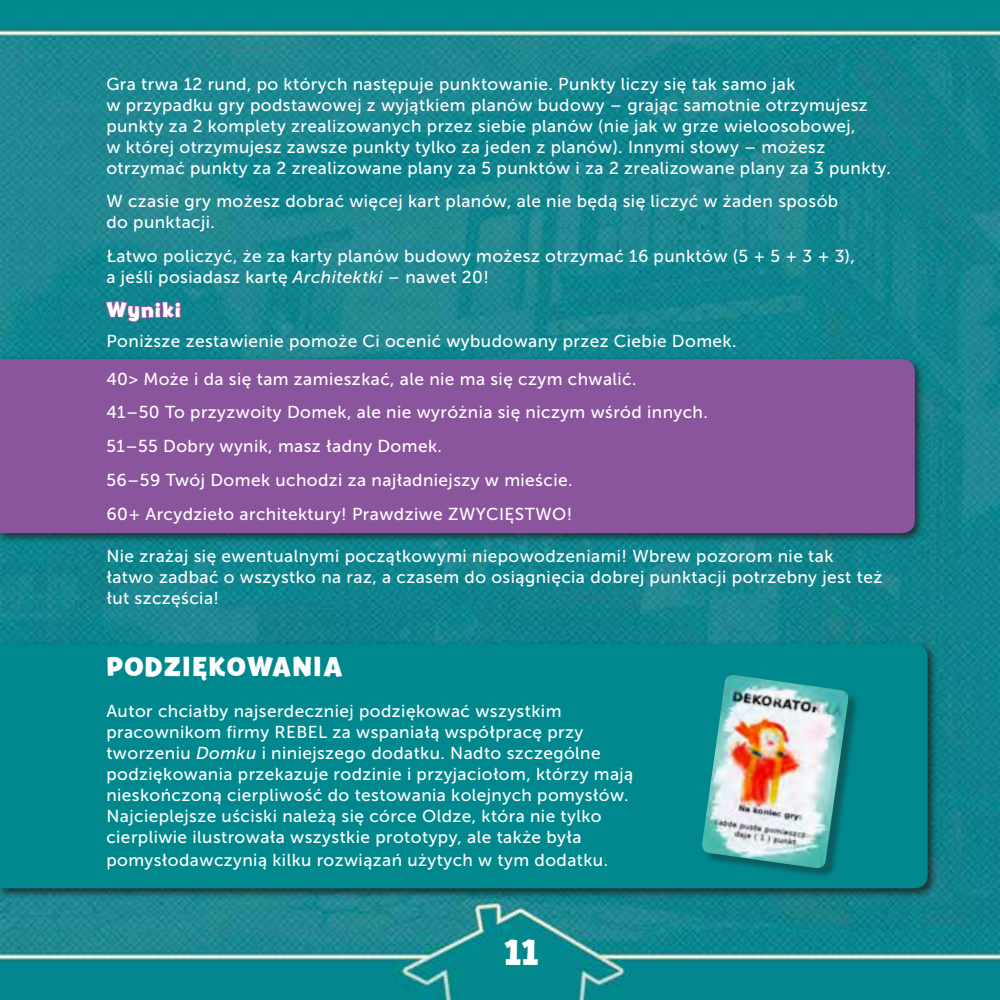
<style>
.page{position:relative;width:1000px;height:1000px;background:#fff}
.page>*{position:absolute;margin:0;border:0;box-sizing:border-box;transform-origin:0 0}
.t1{font:700 36px "Billy";color:#fff}
.t2{font:700 27px "Billy";letter-spacing:.05em;color:#fff}
.t3{font:700 21px "Billy";letter-spacing:.05em;color:#fff}
.t4{font:17.25px/21px "Museo Sans 500";letter-spacing:.025em;color:#fff}
.s1{font-style:italic}
</style>
<div class="page">
<img style="left:13px;top:0;width:986px;height:999px">
<img style="left:0;top:0;width:13px;height:999px">
<div style="left:0;top:355px;width:924px;height:188px;background:#1d1d1b;opacity:.8"></div>
<div style="left:0;top:359px;width:914px;height:174px;background:#8b559e"></div>
<svg style="left:103px;top:299px;width:80px;height:24px;background:#426f94"></svg>
<div style="left:0;top:639px;width:937px;height:259px;background:#1d1d1b;opacity:.8"></div>
<div style="left:0;top:644px;width:927px;height:244px;background:#00888e"></div>
<div style="left:703px;top:676px;width:155px;height:202px;background:#1d1d1b;opacity:.39"></div>
<img style="left:700px;top:675px;width:149px;height:194px">
<p class="t4" style="left:106px;top:73px;width:785px">Gra trwa 12 rund, po których następuje punktowanie. Punkty liczy się tak samo jak<br>w przypadku gry podstawowej z wyjątkiem planów budowy – grając samotnie otrzymujesz punkty za 2 komplety zrealizowanych przez siebie planów (nie jak w grze wieloosobowej,<br>w której otrzymujesz zawsze punkty tylko za jeden z planów). Innymi słowy – możesz otrzymać punkty za 2 zrealizowane plany za 5 punktów i za 2 zrealizowane plany za 3 punkty.</p>
<p class="t4" style="left:106px;top:191px;width:733px">W czasie gry możesz dobrać więcej kart planów, ale nie będą się liczyć w żaden sposób do punktacji.</p>
<p class="t4" style="left:106px;top:246px;width:750px">Łatwo policzyć, że za karty planów budowy możesz otrzymać 16 punktów (5 + 5 + 3 + 3), a jeśli posiadasz kartę <span class="s1">Architektki</span> – nawet 20!</p>
<p class="t3" style="left:106px;top:295px;width:76px">Wyniki</p>
<p class="t4" style="left:106px;top:330px;width:631px">Poniższe zestawienie pomoże Ci ocenić wybudowany przez Ciebie Domek.</p>
<p class="t4" style="left:106px;top:361px;width:603px;line-height:33.8px">40&gt; Może i da się tam zamieszkać, ale nie ma się czym chwalić.<br>41–50 To przyzwoity Domek, ale nie wyróżnia się niczym wśród innych.<br>51–55 Dobry wynik, masz ładny Domek.<br>56–59 Twój Domek uchodzi za najładniejszy w mieście.<br>60+ Arcydzieło architektury! Prawdziwe ZWYCIĘSTWO!</p>
<p class="t4" style="left:106px;top:545px;width:777px">Nie zrażaj się ewentualnymi początkowymi niepowodzeniami! Wbrew pozorom nie tak łatwo zadbać o wszystko na raz, a czasem do osiągnięcia dobrej punktacji potrzebny jest też łut szczęścia!</p>
<h2 class="t2" style="left:106px;top:648px;width:237px">PODZIĘKOWANIA</h2>
<p class="t4" style="left:106px;top:700px;width:528px">Autor chciałby najserdeczniej podziękować wszystkim pracownikom firmy REBEL za wspaniałą współpracę przy tworzeniu <span class="s1">Domku</span> i niniejszego dodatku. Nadto szczególne podziękowania przekazuje rodzinie i przyjaciołom, którzy mają nieskończoną cierpliwość do testowania kolejnych pomysłów.<br>Najcieplejsze uściski należą się córce Oldze, która nie tylko cierpliwie ilustrowała wszystkie prototypy, ale także była pomysłodawczynią kilku rozwiązań użytych w tym dodatku.</p>
<h1 class="t1" style="left:504px;top:928px;width:36px">11</h1>
</div>
